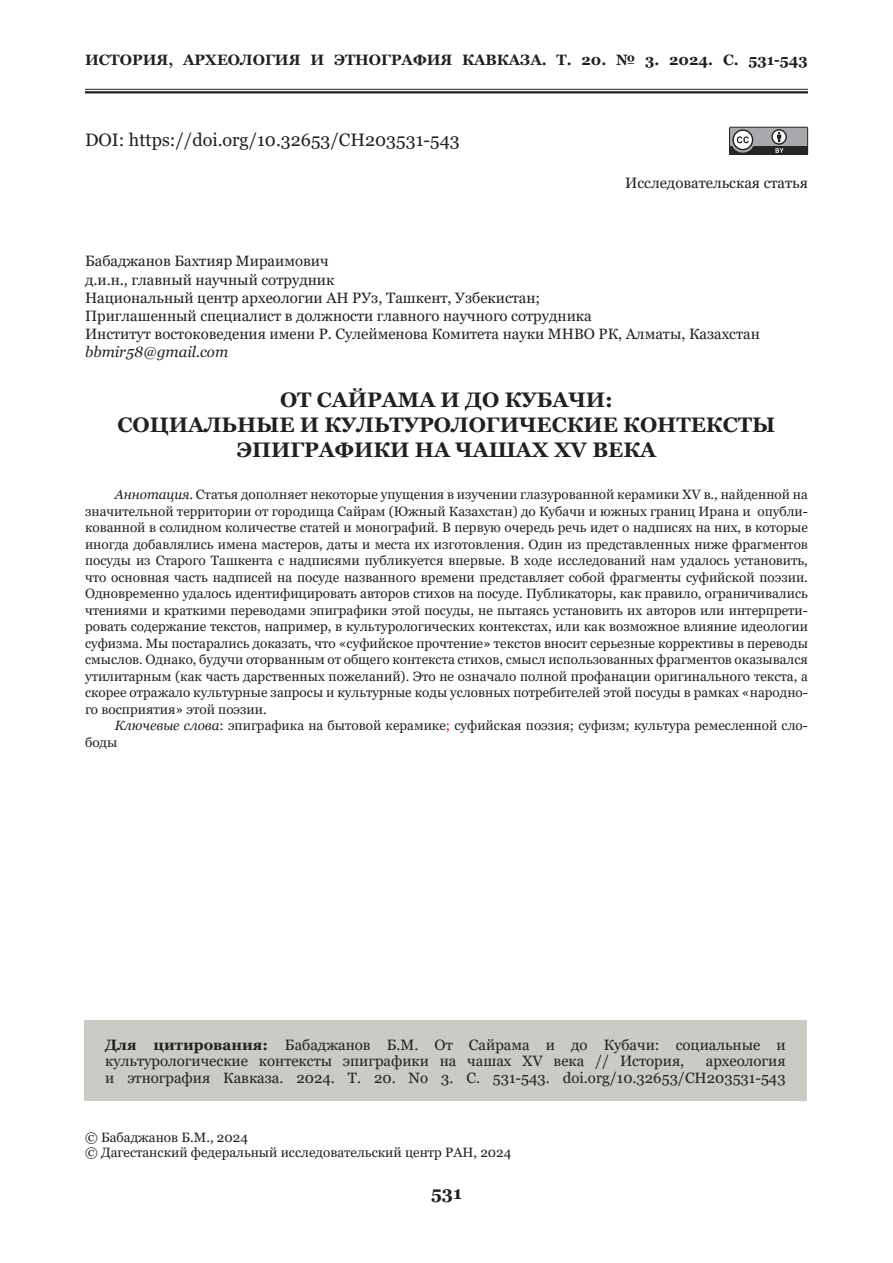
<style>
.page{position:relative;width:893px;height:1263px;background:#fff}
.page>*{position:absolute;margin:0;border:0;box-sizing:border-box;transform-origin:0 0}
.заголовок_рус{font:700 21px/25.2px "Georgia";color:#231f20;text-align:center}
.t1{font:18px "Georgia";color:#231f20}
.t2{font:700 18px "Georgia";color:#231f20}
.аффилиация_рус{font:15px "Georgia";color:#231f20}
.цитирование{font:15px/16.5px "Georgia";color:#231f20}
.t3{font:700 15px "Georgia";color:#231f20}
.аффилиация_рус-2{font:italic 15px "Georgia";color:#231f20}
.аннотация_рус{font:13.5px/16.5px "Georgia";color:#231f20;text-align:justify}
.авторские_права{font:13.5px "Georgia";color:#231f20}
.s1{font-style:italic}
.s2{color:#f00}
.s3{font-weight:700}
</style>
<div class="page">
<hr style="left:85px;top:89px;width:723px;height:1px;background:#231f20">
<hr style="left:85px;top:91px;width:723px;height:2px;background:#231f20">
<div style="left:729px;top:127px;width:79px;height:27px;background:#a8a9ad"></div>
<div style="left:729px;top:127px;width:79px;height:28px;border:1px solid #231f20"></div>
<div style="left:729px;top:146px;width:79px;height:9px;background:#282526"></div>
<svg style="left:732px;top:132px;width:22px;height:21px"></svg>
<svg style="left:772px;top:130px;width:14px;height:14px"></svg>
<div style="left:771px;top:129px;width:16px;height:16px;border:1px solid #231f20;border-radius:50%"></div>
<svg style="left:777px;top:132px;width:4px;height:10px"></svg>
<svg style="left:733px;top:130px;width:19px;height:20px"></svg>
<div style="left:732px;top:129px;width:21px;height:21px;border:1px solid #231f20;border-radius:50%"></div>
<svg style="left:775px;top:148px;width:9px;height:5px"></svg>
<svg style="left:737px;top:136px;width:12px;height:7px"></svg>
<div style="left:84px;top:1020px;width:723px;height:81px;background:#cacbc4"></div>
<p class="t3" style="left:85px;top:50px;width:724px">ИСТОРИЯ, АРХЕОЛОГИЯ И ЭТНОГРАФИЯ КАВКАЗА. Т. 20. № 3. 2024. С. 531-543</p>
<p class="t1" style="left:85px;top:129px;width:376px">DOI: https://doi.org/10.32653/CH203531-543</p>
<p class="цитирование" style="left:625px;top:175px;width:184px">Исследовательская статья</p>
<p class="аффилиация_рус" style="left:85px;top:252px;width:245px">Бабаджанов Бахтияр Мираимович</p>
<p class="аффилиация_рус" style="left:85px;top:270px;width:251px">д.и.н., главный научный сотрудник</p>
<p class="аффилиация_рус" style="left:85px;top:288px;width:457px">Национальный центр археологии АН РУз, Ташкент, Узбекистан;</p>
<p class="аффилиация_рус" style="left:85px;top:306px;width:508px">Приглашенный специалист в должности главного научного сотрудника</p>
<p class="аффилиация_рус" style="left:85px;top:324px;width:676px">Институт востоковедения имени Р. Сулейменова Комитета науки МНВО РК, Алматы, Казахстан</p>
<p class="аффилиация_рус-2" style="left:85px;top:342px;width:145px">bbmir58@gmail.com</p>
<p class="заголовок_рус" style="left:280px;top:387px;width:334px">ОТ САЙРАМА И ДО КУБАЧИ:</p>
<p class="заголовок_рус" style="left:118px;top:412px;width:659px">СОЦИАЛЬНЫЕ И КУЛЬТУРОЛОГИЧЕСКИЕ КОНТЕКСТЫ<br>ЭПИГРАФИКИ НА ЧАШАХ XV ВЕКА</p>
<p class="аннотация_рус" style="left:85px;top:486px;width:724px;text-indent:30px"><span class="s1">Аннотация</span>. Статья дополняет некоторые упущения в изучении глазурованной керамики XV в., найденной на значительной территории от городища Сайрам (Южный Казахстан) до Кубачи и южных границ Ирана и опубли&shy;кованной в солидном количестве статей и монографий. В первую очередь речь идет о надписях на них, в которые иногда добавлялись имена мастеров, даты и места их изготовления. Один из представленных ниже фрагментов посуды из Старого Ташкента с надписями публикуется впервые. В ходе исследований нам удалось установить, что основная часть надписей на посуде названного времени представляет собой фрагменты суфийской поэзии.<br>Одновременно удалось идентифицировать авторов стихов на посуде. Публикаторы, как правило, ограничивались чтениями и краткими переводами эпиграфики этой посуды, не пытаясь установить их авторов или интерпрети&shy;ровать содержание текстов, например, в культурологических контекстах, или как возможное влияние идеологии суфизма. Мы постарались доказать, что «суфийское прочтение» текстов вносит серьезные коррективы в переводы смыслов. Однако, будучи оторванным от общего контекста стихов, смысл использованных фрагментов оказывался утилитарным (как часть дарственных пожеланий). Это не означало полной профанации оригинального текста, а скорее отражало культурные запросы и культурные коды условных потребителей этой посуды в рамках «народно&shy;го восприятия» этой поэзии.</p>
<p class="аннотация_рус" style="left:85px;top:717px;width:724px;text-indent:30px"><span class="s1">Ключевые слова</span>: эпиграфика на бытовой керамике<span class="s2">;</span> суфийская поэзия; суфизм; культура ремесленной сло&shy;боды</p>
<p class="цитирование" style="left:105px;top:1036px;width:682px"><span class="s3">Для цитирования:</span> Бабаджанов Б.М. От Сайрама и до Кубачи: социальные и культурологические контексты эпиграфики на чашах XV века // История,</p>
<p class="цитирование" style="left:105px;top:1053px;width:682px;text-align:right">археология<br>и этнография Кавказа. 2024. Т. 20. No 3. С. 531-543. doi.org/10.32653/CH203531-543</p>
<p class="авторские_права" style="left:85px;top:1129px;width:164px">© Бабаджанов Б.М., 2024</p>
<p class="авторские_права" style="left:85px;top:1144px;width:428px">© Дагестанский федеральный исследовательский центр РАН, 2024</p>
<h2 class="t2" style="left:431px;top:1181px;width:32px">531</h2>
</div>
